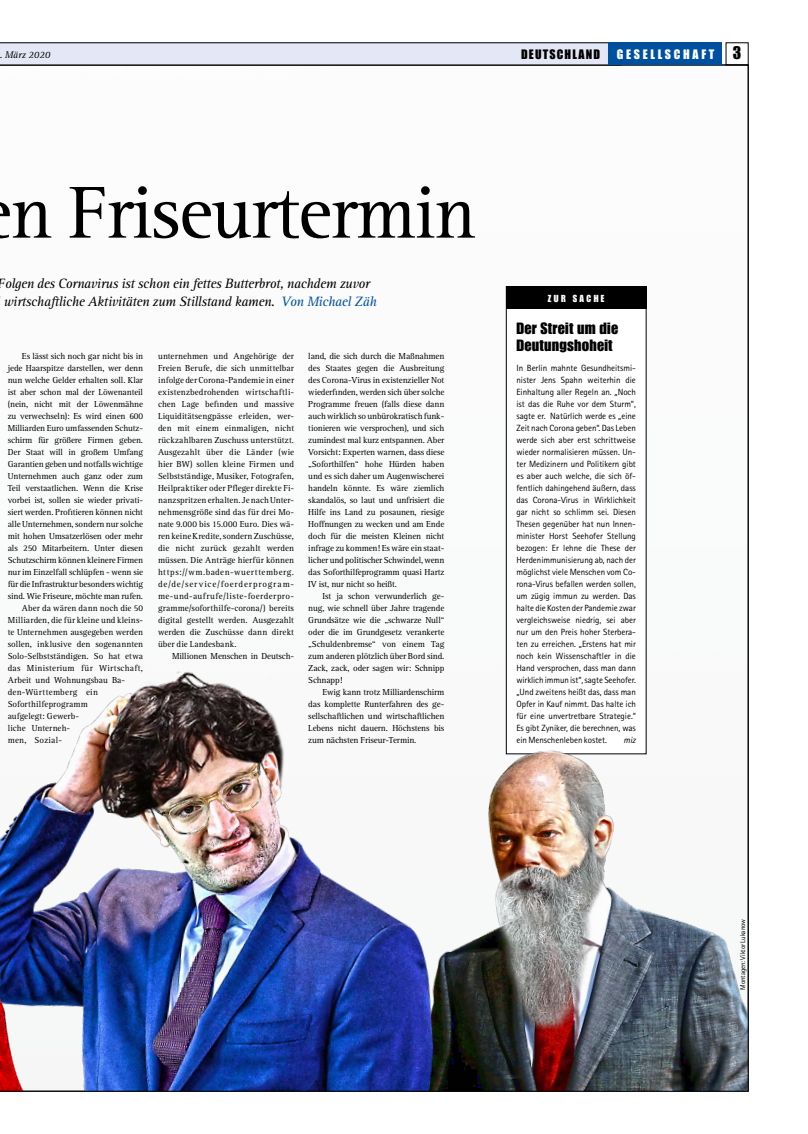
<style>
.page{position:relative;width:808px;height:1134px;background:#fff}
.page>*{position:absolute;margin:0;border:0;box-sizing:border-box;transform-origin:0 0}
.t1{font:76px "Rotis Serif Std";letter-spacing:-.02em;color:#000}
.t2{font:16px/17px "Impact LT Std";letter-spacing:.015em;color:#000}
.t3{font:16px "Impact";color:#000}
.t4{font:italic 14px/18px "Rotis Serif Std";letter-spacing:-.025em;color:#000;text-align:center}
.t5{font:12px "Impact";letter-spacing:.225em;color:#fff}
.t6{font:12px "Impact";letter-spacing:.095em;color:#000}
.t7{font:italic 10px "Rotis Serif Std";letter-spacing:-.005em;color:#000}
.t8{font:10px "Impact LT Std";letter-spacing:.245em;color:#fff}
.t9{font:9px/12px "Rotis Serif Std";letter-spacing:-.015em;color:#000;text-align:justify}
.t10{font:9px/12px "Rotis Sans Serif Std";letter-spacing:-.005em;color:#000;text-align:justify}
.t11{font:9px "Rotis Serif Std";letter-spacing:.005em;color:#000}
.t12{font:9px "Rotis Serif Std";letter-spacing:.01em;color:#000}
.t13{font:9px "Rotis Serif Std";letter-spacing:.02em;color:#000}
.t14{font:9px "Rotis Serif Std";letter-spacing:.03em;color:#000}
.t15{font:9px "Rotis Serif Std";letter-spacing:.015em;color:#000}
.t16{font:9px "Rotis Serif Std";letter-spacing:.035em;color:#000}
.t17{font:9px "Rotis Serif Std";letter-spacing:.025em;color:#000}
.t18{font:italic 9px "Rotis Sans Serif Std";color:#000}
.t19{font:7px "Rotis Sans Serif Std";letter-spacing:-.015em;color:#000}
.s1{color:#0050a0}
</style>
<div class="page">
<img style="left:0;top:65px;width:748px;height:1026px">
<svg style="left:0;top:43px;width:609px;height:22px;background:#dbdeec"></svg>
<div style="left:506px;top:287px;width:140px;height:467px;background:#fff"></div>
<div style="left:506px;top:286px;width:140px;height:468px;border:1px solid #000"></div>
<div style="left:506px;top:286px;width:140px;height:23px;background:#000"></div>
<div style="left:609px;top:43px;width:113px;height:22px;background:#0050a0"></div>
<img style="left:463px;top:743px;width:186px;height:54px">
<p class="t7" style="left:-1px;top:49px;width:53px">. März 2020</p>
<h3 class="t6" style="left:521px;top:45px;width:80px">DEUTSCHLAND</h3>
<h2 class="t3" style="left:733px;top:40px;width:10px">3</h2>
<h3 class="t5" style="left:617px;top:45px;width:99px">GESELLSCHAFT</h3>
<h1 class="t1" style="left:10px;top:169px;width:467px">n Friseurtermin</h1>
<h3 class="t4" style="left:-2px;top:275px;width:380px">Folgen des Cornavirus ist schon ein fettes Butterbrot, nachdem zuvor wirtschaftliche Aktivitäten zum Stillstand kamen. <span class="s1">Von Michael Zäh</span></h3>
<p class="t9" style="left:22px;top:350px;width:123px">Es lässt sich noch gar nicht bis in</p>
<p class="t9" style="left:8px;top:362px;width:137px">jede Haarspitze darstellen, wer denn</p>
<p class="t9" style="left:8px;top:374px;width:137px">nun welche Gelder erhalten soll. Klar</p>
<p class="t9" style="left:8px;top:386px;width:137px">ist aber schon mal der Löwenanteil</p>
<p class="t9" style="left:8px;top:398px;width:137px">(nein, nicht mit der Löwenmähne</p>
<p class="t9" style="left:8px;top:410px;width:137px">zu verwechseln): Es wird einen 600</p>
<p class="t9" style="left:8px;top:422px;width:137px">Milliarden Euro umfassenden Schutz-</p>
<p class="t9" style="left:8px;top:434px;width:137px">schirm für größere Firmen geben.</p>
<p class="t9" style="left:8px;top:446px;width:137px">Der Staat will in großem Umfang</p>
<p class="t9" style="left:8px;top:458px;width:137px">Garantien geben und notfalls wichtige</p>
<p class="t9" style="left:8px;top:470px;width:137px">Unternehmen auch ganz oder zum</p>
<p class="t9" style="left:8px;top:482px;width:137px">Teil verstaatlichen. Wenn die Krise</p>
<p class="t9" style="left:8px;top:494px;width:137px">vorbei ist, sollen sie wieder privati-</p>
<p class="t9" style="left:8px;top:506px;width:137px">siert werden. Profitieren können nicht</p>
<p class="t9" style="left:8px;top:518px;width:137px">alle Unternehmen, sondern nur solche</p>
<p class="t9" style="left:8px;top:530px;width:137px">mit hohen Umsatzerlösen oder mehr</p>
<p class="t9" style="left:8px;top:542px;width:137px">als 250 Mitarbeitern. Unter diesen</p>
<p class="t9" style="left:8px;top:554px;width:137px">Schutzschirm können kleinere Firmen</p>
<p class="t9" style="left:8px;top:566px;width:137px">nur im Einzelfall schlüpfen - wenn sie</p>
<p class="t9" style="left:8px;top:578px;width:137px">für die Infrastruktur besonders wichtig</p>
<p class="t9" style="left:8px;top:590px;width:137px">sind. Wie Friseure, möchte man rufen.</p>
<p class="t12" style="left:22px;top:603px;width:123px">Aber da wären dann noch die 50</p>
<p class="t13" style="left:8px;top:615px;width:137px">Milliarden, die für kleine und kleins-</p>
<p class="t9" style="left:8px;top:626px;width:137px">te Unternehmen ausgegeben werden</p>
<p class="t11" style="left:8px;top:639px;width:137px">sollen, inklusive den sogenannten</p>
<p class="t11" style="left:8px;top:651px;width:137px">Solo-Selbstständigen. So hat etwa</p>
<p class="t14" style="left:8px;top:663px;width:137px">das Ministerium für Wirtschaft,</p>
<p class="t9" style="left:8px;top:674px;width:119px">Arbeit und Wohnungsbau Ba-</p>
<p class="t16" style="left:8px;top:687px;width:92px">den-Württemberg ein</p>
<p class="t15" style="left:8px;top:699px;width:82px">Soforthilfeprogramm</p>
<p class="t12" style="left:8px;top:711px;width:73px">aufgelegt: Gewerb-</p>
<p class="t9" style="left:8px;top:722px;width:64px">liche Unterneh-</p>
<p class="t17" style="left:8px;top:735px;width:56px">men, Sozial-</p>
<p class="t9" style="left:158px;top:350px;width:138px">unternehmen und Angehörige der Freien Berufe, die sich unmittelbar infolge der Corona-Pandemie in einer existenzbedrohenden wirtschaftli&shy;chen Lage befinden und massive Liquiditätsengpässe erleiden, wer&shy;den mit einem einmaligen, nicht rückzahlbaren Zuschuss unterstützt.<br>Ausgezahlt über die Länder (wie hier BW) sollen kleine Firmen und Selbstständige, Musiker, Fotografen, Heilpraktiker oder Pfleger direkte Fi&shy;nanzspritzen erhalten. Je nach Unter&shy;nehmensgröße sind das für drei Mo&shy;nate 9.000 bis 15.000 Euro. Dies wä&shy;ren keine Kredite, sondern Zuschüsse, die nicht zurück gezahlt werden müssen. Die Anträge hierfür können https://wm.baden-wuerttemberg. de/de/service/foerderprogram&shy;me-und-aufrufe/liste-foerderpro&shy;gramme/soforthilfe-corona/) bereits digital gestellt werden. Ausgezahlt werden die Zuschüsse dann direkt über die Landesbank.</p>
<p class="t9" style="left:172px;top:650px;width:123px">Millionen Menschen in Deutsch-</p>
<p class="t9" style="left:308px;top:350px;width:138px">land, die sich durch die Maßnahmen des Staates gegen die Ausbreitung des Corona-Virus in existenzieller Not wiederfinden, werden sich über solche Programme freuen (falls diese dann auch wirklich so unbürokratisch funk&shy;tionieren wie versprochen), und sich zumindest mal kurz entspannen. Aber Vorsicht: Experten warnen, dass diese „Soforthilfen“ hohe Hürden haben und es sich daher um Augenwischerei handeln könnte. Es wäre ziemlich skandalös, so laut und unfrisiert die Hilfe ins Land zu posaunen, riesige Hoffnungen zu wecken und am Ende doch für die meisten Kleinen nicht infrage zu kommen! Es wäre ein staat&shy;licher und politischer Schwindel, wenn das Soforthilfeprogramm quasi Hartz IV ist, nur nicht so heißt.</p>
<p class="t9" style="left:308px;top:590px;width:138px;text-indent:14px">Ist ja schon verwunderlich ge&shy;nug, wie schnell über Jahre tragende Grundsätze wie die „schwarze Null“ oder die im Grundgesetz verankerte „Schuldenbremse“ von einem Tag zum anderen plötzlich über Bord sind.<br>Zack, zack, oder sagen wir: Schnipp Schnapp!</p>
<p class="t9" style="left:308px;top:686px;width:138px;text-indent:14px">Ewig kann trotz Milliardenschirm das komplette Runterfahren des ge&shy;sellschaftlichen und wirtschaftlichen Lebens nicht dauern. Höchstens bis zum nächsten Friseur-Termin.</p>
<p class="t8" style="left:548px;top:292px;width:58px">ZUR SACHE</p>
<h2 class="t2" style="left:516px;top:320px;width:103px">Der Streit um die<br>Deutungshoheit</h2>
<p class="t10" style="left:516px;top:362px;width:121px">In Berlin mahnte Gesundheitsmi&shy;nister Jens Spahn weiterhin die Einhaltung aller Regeln an. „Noch ist das die Ruhe vor dem Sturm“, sagte er. Natürlich werde es „eine Zeit nach Corona geben“. Das Leben werde sich aber erst schrittweise wieder normalisieren müssen. Un&shy;ter Medizinern und Politikern gibt es aber auch welche, die sich öf&shy;fentlich dahingehend äußern, dass das Corona-Virus in Wirklichkeit gar nicht so schlimm sei. Diesen Thesen gegenüber hat nun Innen&shy;minister Horst Seehofer Stellung bezogen: Er lehne die These der Herdenimmunisierung ab, nach der möglichst viele Menschen vom Co&shy;rona-Virus befallen werden sollen, um zügig immun zu werden. Das halte die Kosten der Pandemie zwar vergleichsweise niedrig, sei aber nur um den Preis hoher Sterbera&shy;ten zu erreichen. „Erstens hat mir noch kein Wissenschaftler in die Hand versprochen, dass man dann wirklich immun ist“, sagte Seehofer. „Und zweitens heißt das, dass man Opfer in Kauf nimmt. Das halte ich für eine unvertretbare Strategie.“ Es gibt Zyniker, die berechnen, was ein Menschenleben kostet.</p>
<p class="t18" style="left:623px;top:734px;width:14px">miz</p>
<p class="t19" style="left:739px;top:990px;width:72px;rotate:-90deg">Montagen: Viktor Lukanow</p>
</div>
